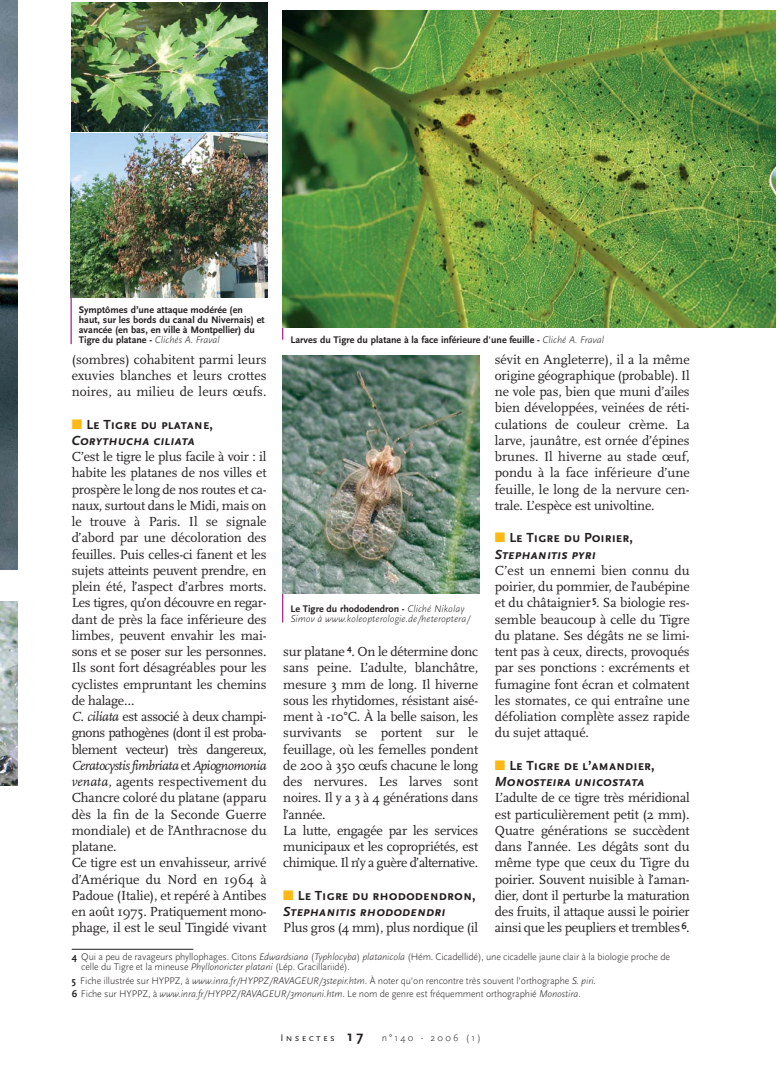
<style>
.page{position:relative;width:780px;height:1088px;background:#fff}
.page>*{position:absolute;margin:0;border:0;box-sizing:border-box;transform-origin:0 0}
.t1{font:13.75px/16.2px "Scala";letter-spacing:-.01em;color:#231f20;text-align:justify}
.t2{font:700 13.75px/16.2px "Scala Sans Caps";letter-spacing:-.005em;color:#231f20}
.t3{font:300 10px/10px "Scala Sans";letter-spacing:-.01em;color:#231f20}
.t4{font:700 10px/10px "Scala Sans";color:#231f20}
.t5{font:italic 300 10px/10px "Scala Sans";color:#231f20}
.s1{font-weight:300;font-style:italic}
.s2{color:#fdb813}
.s3{font-style:italic}
.s4{font-weight:700;font-style:normal}
.s5{font-weight:700}
.s6{font-family:"Scala Sans Caps";font-weight:400}
.s7{font-weight:700;font-size:15px}
</style>
<div class="page">
<hr style="left:282px;top:284px;width:1px;height:56px;background:#a3238e">
<img style="left:282px;top:11px;width:493px;height:317px">
<hr style="left:282px;top:542px;width:1px;height:80px;background:#a3238e">
<img style="left:282px;top:355px;width:197px;height:238px">
<hr style="left:70px;top:295px;width:2px;height:49px;background:#a3238e">
<img style="left:72px;top:3px;width:196px;height:128px">
<img style="left:70px;top:134px;width:198px;height:163px">
<hr style="left:72px;top:949px;width:121px;height:1px;background:#231f20">
<img style="left:0;top:0;width:17px;height:570px">
<img style="left:0;top:601px;width:17px;height:184px">
<p class="t4" style="left:79px;top:306px;width:187px">Symptômes d’une attaque modérée (en haut, sur les bords du canal du Nivernais) et avancée (en bas, en ville à Montpellier) du Tigre du platane - <span class="s1">Clichés A. Fraval</span></p>
<p class="t1" style="left:72px;top:352px;width:196px">(sombres) cohabitent parmi leurs exuvies blanches et leurs crottes noires, au milieu de leurs œufs.</p>
<p class="t2" style="left:72px;top:416px;width:143px"><span class="s2">■</span> Le Tigre du platane,<br><span class="s3">Corythucha ciliata</span></p>
<p class="t1" style="left:72px;top:450px;width:196px;text-align:left">C’est le tigre le plus facile à voir : il habite les platanes de nos villes et prospère le long de nos routes et ca&shy;naux, surtout dans le Midi, mais on le trouve à Paris. Il se signale d’abord par une décoloration des feuilles. Puis celles-ci fanent et les sujets atteints peuvent prendre, en plein été, l’aspect d’arbres morts.<br>Les tigres, qu’on découvre en regar&shy;dant de près la face inférieure des limbes, peuvent envahir les mai&shy;sons et se poser sur les personnes.<br>Ils sont fort désagréables pour les cyclistes empruntant les chemins de halage…<br><span class="s3">C. ciliata</span> est associé à deux champi&shy;gnons pathogènes (dont il est proba&shy;blement vecteur) très dangereux, <span class="s3">Ceratocystis fimbriata</span> et <span class="s3">Apiognomonia venata</span>, agents respectivement du Chancre coloré du platane (apparu dès la fin de la Seconde Guerre mondiale) et de l’Anthracnose du platane.<br>Ce tigre est un envahisseur, arrivé d’Amérique du Nord en 1964 à Padoue (Italie), et repéré à Antibes en août 1975. Pratiquement mono&shy;phage, il est le seul Tingidé vivant</p>
<p class="t4" style="left:290px;top:336px;width:315px">Larves du Tigre du platane à la face inférieure d'une feuille - <span class="s1">Cliché A. Fraval</span></p>
<p class="t5" style="left:290px;top:605px;width:181px"><span class="s4">Le Tigre du rhododendron -</span> Cliché Nikolay<br>Simov à www.koleopterologie.de/heteroptera/</p>
<p class="t1" style="left:283px;top:645px;width:196px;text-align:left">sur platane <sup>4</sup>. On le détermine donc sans peine. L’adulte, blanchâtre, mesure 3 mm de long. Il hiverne sous les rhytidomes, résistant aisé&shy;ment à -10°C. À la belle saison, les survivants se portent sur le feuillage, où les femelles pondent de 200 à 350 œufs chacune le long des nervures. Les larves sont noires. Il y a 3 à 4 générations dans l’année.<br>La lutte, engagée par les services municipaux et les copropriétés, est chimique. Il n’y a guère d’alternative.</p>
<p class="t2" style="left:283px;top:887px;width:194px"><span class="s2">■</span> Le Tigre du rhododendron,<br><span class="s3">Stephanitis rhododendri</span></p>
<p class="t1" style="left:283px;top:921px;width:196px">Plus gros (4 mm), plus nordique (il</p>
<p class="t1" style="left:495px;top:352px;width:196px">sévit en Angleterre), il a la même origine géographique (probable). Il ne vole pas, bien que muni d’ailes bien développées, veinées de réti&shy;culations de couleur crème. La larve, jaunâtre, est ornée d’épines brunes. Il hiverne au stade œuf, pondu à la face inférieure d’une feuille, le long de la nervure cen&shy;trale. L’espèce est univoltine.</p>
<p class="t2" style="left:495px;top:529px;width:139px"><span class="s2">■</span> Le Tigre du Poirier,<br><span class="s3">Stephanitis pyri</span></p>
<p class="t1" style="left:495px;top:563px;width:196px">C’est un ennemi bien connu du poirier, du pommier, de l’aubépine et du châtaignier <sup>5</sup>. Sa biologie res&shy;semble beaucoup à celle du Tigre du platane. Ses dégâts ne se limi&shy;tent pas à ceux, directs, provoqués par ses ponctions : excréments et fumagine font écran et colmatent les stomates, ce qui entraîne une défoliation complète assez rapide du sujet attaqué.</p>
<p class="t2" style="left:495px;top:757px;width:161px"><span class="s2">■</span> Le Tigre de l’amandier,<br><span class="s3">Monosteira unicostata</span></p>
<p class="t1" style="left:495px;top:791px;width:196px">L’adulte de ce tigre très méridional est particulièrement petit (2 mm).<br>Quatre générations se succèdent dans l’année. Les dégâts sont du même type que ceux du Tigre du poirier. Souvent nuisible à l’aman&shy;dier, dont il perturbe la maturation des fruits, il attaque aussi le poirier ainsi que les peupliers et trembles <sup>6</sup>.</p>
<p class="t3" style="left:81px;top:953px;width:590px;text-indent:-10px"><span class="s5">4</span> Qui a peu de ravageurs phyllophages. Citons <span class="s3">Edwardsiana</span> (<span class="s3">Typhlocyba</span>) <span class="s3">platanicola</span> (Hém. Cicadellidé), une cicadelle jaune clair à la biologie proche de celle du Tigre et la mineuse <span class="s3">Phyllonoricter platani</span> (Lép. Gracillariidé).</p>
<p class="t3" style="left:72px;top:974px;width:525px;line-height:13.6px"><span class="s5">5</span> Fiche illustrée sur HYPPZ, à <span class="s3">www.inra.fr/HYPPZ/RAVAGEUR/3stepir.htm.</span> À noter qu’on rencontre très souvent l’orthographe <span class="s3">S. piri.<br></span><span class="s5">6</span> Fiche sur HYPPZ, à <span class="s3">www.inra.fr/HYPPZ/RAVAGEUR/3monuni.htm.</span> Le nom de genre est fréquemment orthographié <span class="s3">Monostira</span>.</p>
<p class="t3" style="left:280px;top:1033px;width:202px"><span class="s6">Insectes</span> <span class="s7">17</span> n°140 - 2006 (1)</p>
</div>
